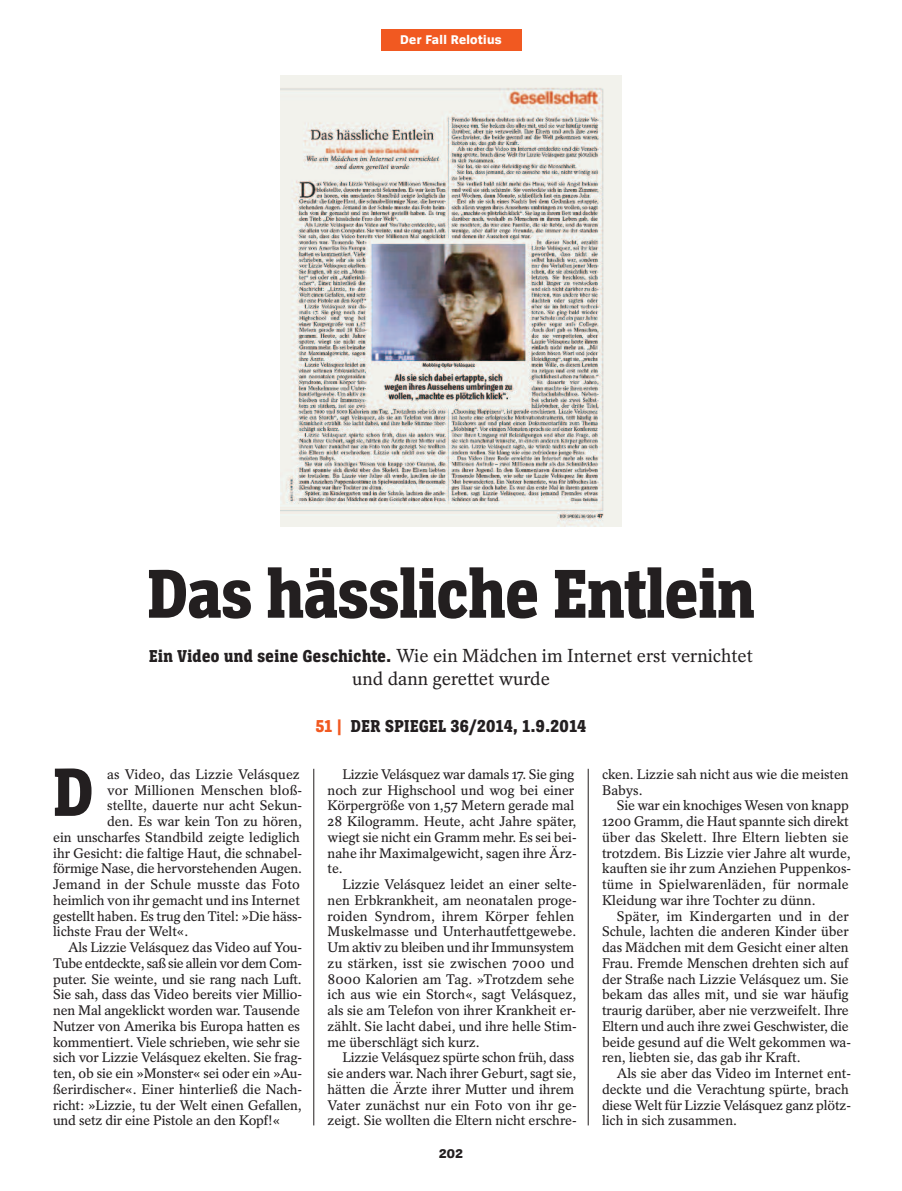
<style>
.page{position:relative;width:902px;height:1191px;background:#fff}
.page>*{position:absolute;margin:0;border:0;box-sizing:border-box;transform-origin:0 0}
.t1{font:800 72px "Spiegel Slab 4 Cd";color:#231f20}
.t2{font:800 71.25px "Spiegel Slab 4 Cd";color:#231f20}
.t3{font:300 18.75px/23.2px "Spiegel Serif Text";color:#231f20;text-align:center}
.t4{font:800 18px "Spiegel Slab 4 Cd";letter-spacing:.03em;color:#231f20}
.t5{font:13.8px/15.8px "Spiegel Serif Text";color:#231f20}
.t6{font:13.8px "Spiegel Serif Text";letter-spacing:-.025em;color:#231f20}
.t7{font:800 13.2px "Spiegel Sans 4";letter-spacing:.03em;color:#fff}
.t8{font:800 13.2px "Spiegel Sans 4";color:#231f20}
.s1{font-family:"Spiegel Slab 4 Cd";font-weight:800;font-size:18px}
.s2{color:#f15921}
</style>
<div class="page">
<hr style="left:313px;top:769px;width:1px;height:356px;background:#231f20">
<div style="left:381px;top:30px;width:140px;height:21px;background:#f15921"></div>
<hr style="left:588px;top:769px;width:1px;height:356px;background:#231f20">
<img style="left:280px;top:75px;width:341px;height:452px">
<p class="t7" style="left:400px;top:35px;width:103px">Der Fall Relotius</p>
<h1 class="t1" style="left:147px;top:567px;width:609px">Das hässliche Entlein</h1>
<h3 class="t3" style="left:149px;top:645px;width:605px"><span class="s1">Ein Video und seine Geschichte.</span> Wie ein Mädchen im Internet erst vernichtet und dann gerettet wurde</h3>
<h3 class="t4" style="left:316px;top:719px;width:272px"><span class="s2">51 |</span> DER SPIEGEL 36/2014, 1.9.2014</h3>
<h2 class="t2" style="left:53px;top:766px;width:41px">D</h2>
<p class="t5" style="left:107px;top:767px;width:194px">as Video, das Lizzie Velásquez</p>
<p class="t5" style="left:107px;top:783px;width:196px">vor Millionen Menschen bloß-</p>
<p class="t5" style="left:107px;top:799px;width:196px">stellte, dauerte nur acht Sekun-</p>
<p class="t5" style="left:107px;top:814px;width:196px">den. Es war kein Ton zu hören,</p>
<p class="t5" style="left:53px;top:830px;width:248px">ein unscharfes Standbild zeigte lediglich</p>
<p class="t5" style="left:53px;top:846px;width:250px">ihr Gesicht: die faltige Haut, die schnabel-</p>
<p class="t5" style="left:53px;top:862px;width:250px">förmige Nase, die hervorstehenden Augen.</p>
<p class="t5" style="left:53px;top:877px;width:248px">Jemand in der Schule musste das Foto</p>
<p class="t5" style="left:53px;top:893px;width:248px">heimlich von ihr gemacht und ins Internet</p>
<p class="t5" style="left:53px;top:909px;width:250px">gestellt haben. Es trug den Titel: »Die häss-</p>
<p class="t5" style="left:53px;top:925px;width:137px">lichste Frau der Welt«.</p>
<p class="t5" style="left:68px;top:940px;width:235px">Als Lizzie Velásquez das Video auf You-</p>
<p class="t6" style="left:53px;top:957px;width:250px">Tube entdeckte, saß sie allein vor dem Com-</p>
<p class="t5" style="left:53px;top:972px;width:250px">puter. Sie weinte, und sie rang nach Luft.</p>
<p class="t5" style="left:53px;top:988px;width:250px">Sie sah, dass das Video bereits vier Millio-</p>
<p class="t5" style="left:53px;top:1003px;width:248px">nen Mal angeklickt worden war. Tausende</p>
<p class="t5" style="left:53px;top:1019px;width:248px">Nutzer von Amerika bis Europa hatten es</p>
<p class="t5" style="left:53px;top:1035px;width:248px">kommentiert. Viele schrieben, wie sehr sie</p>
<p class="t5" style="left:53px;top:1051px;width:250px">sich vor Lizzie Velásquez ekelten. Sie frag-</p>
<p class="t5" style="left:53px;top:1066px;width:250px">ten, ob sie ein »Monster« sei oder ein »Au-</p>
<p class="t5" style="left:53px;top:1082px;width:250px">ßerirdischer«. Einer hinterließ die Nach-</p>
<p class="t5" style="left:53px;top:1098px;width:250px">richt: »Lizzie, tu der Welt einen Gefallen,</p>
<p class="t5" style="left:53px;top:1114px;width:228px">und setz dir eine Pistole an den Kopf!«</p>
<p class="t5" style="left:327px;top:767px;width:250px;text-indent:15px">Lizzie Velásquez war damals 17. Sie ging noch zur Highschool und wog bei einer Körpergröße von 1,57 Metern gerade mal 28 Kilogramm. Heute, acht Jahre später, wiegt sie nicht ein Gramm mehr. Es sei bei&shy;nahe ihr Maximalgewicht, sagen ihre Ärz&shy;te.</p>
<p class="t5" style="left:327px;top:877px;width:250px;text-indent:15px">Lizzie Velásquez leidet an einer selte&shy;nen Erbkrankheit, am neonatalen proge&shy;roiden Syndrom, ihrem Körper fehlen Muskelmasse und Unterhautfettgewebe.<br>Um aktiv zu bleiben und ihr Immunsystem zu stärken, isst sie zwischen 7000 und 8000 Kalorien am Tag. »Trotzdem sehe ich aus wie ein Storch«, sagt Velásquez, als sie am Telefon von ihrer Krankheit er&shy;zählt. Sie lacht dabei, und ihre helle Stim&shy;me überschlägt sich kurz.</p>
<p class="t5" style="left:327px;top:1051px;width:250px;text-indent:15px">Lizzie Velásquez spürte schon früh, dass sie anders war. Nach ihrer Geburt, sagt sie, hätten die Ärzte ihrer Mutter und ihrem Vater zunächst nur ein Foto von ihr ge&shy;zeigt. Sie wollten die Eltern nicht erschre-</p>
<p class="t8" style="left:439px;top:1149px;width:25px">202</p>
<p class="t5" style="left:602px;top:767px;width:248px">cken. Lizzie sah nicht aus wie die meisten<br>Babys.</p>
<p class="t5" style="left:602px;top:799px;width:250px;text-indent:15px">Sie war ein knochiges Wesen von knapp 1200 Gramm, die Haut spannte sich direkt über das Skelett. Ihre Eltern liebten sie trotzdem. Bis Lizzie vier Jahre alt wurde, kauften sie ihr zum Anziehen Puppenkos&shy;tüme in Spielwarenläden, für normale Kleidung war ihre Tochter zu dünn.</p>
<p class="t5" style="left:602px;top:909px;width:250px;text-indent:15px">Später, im Kindergarten und in der Schule, lachten die anderen Kinder über das Mädchen mit dem Gesicht einer alten Frau. Fremde Menschen drehten sich auf der Straße nach Lizzie Velásquez um. Sie bekam das alles mit, und sie war häufig traurig darüber, aber nie verzweifelt. Ihre Eltern und auch ihre zwei Geschwister, die beide gesund auf die Welt gekommen wa&shy;ren, liebten sie, das gab ihr Kraft.</p>
<p class="t5" style="left:602px;top:1066px;width:250px;text-indent:15px">Als sie aber das Video im Internet ent&shy;deckte und die Verachtung spürte, brach diese Welt für Lizzie Velásquez ganz plötz&shy;lich in sich zusammen.</p>
</div>
